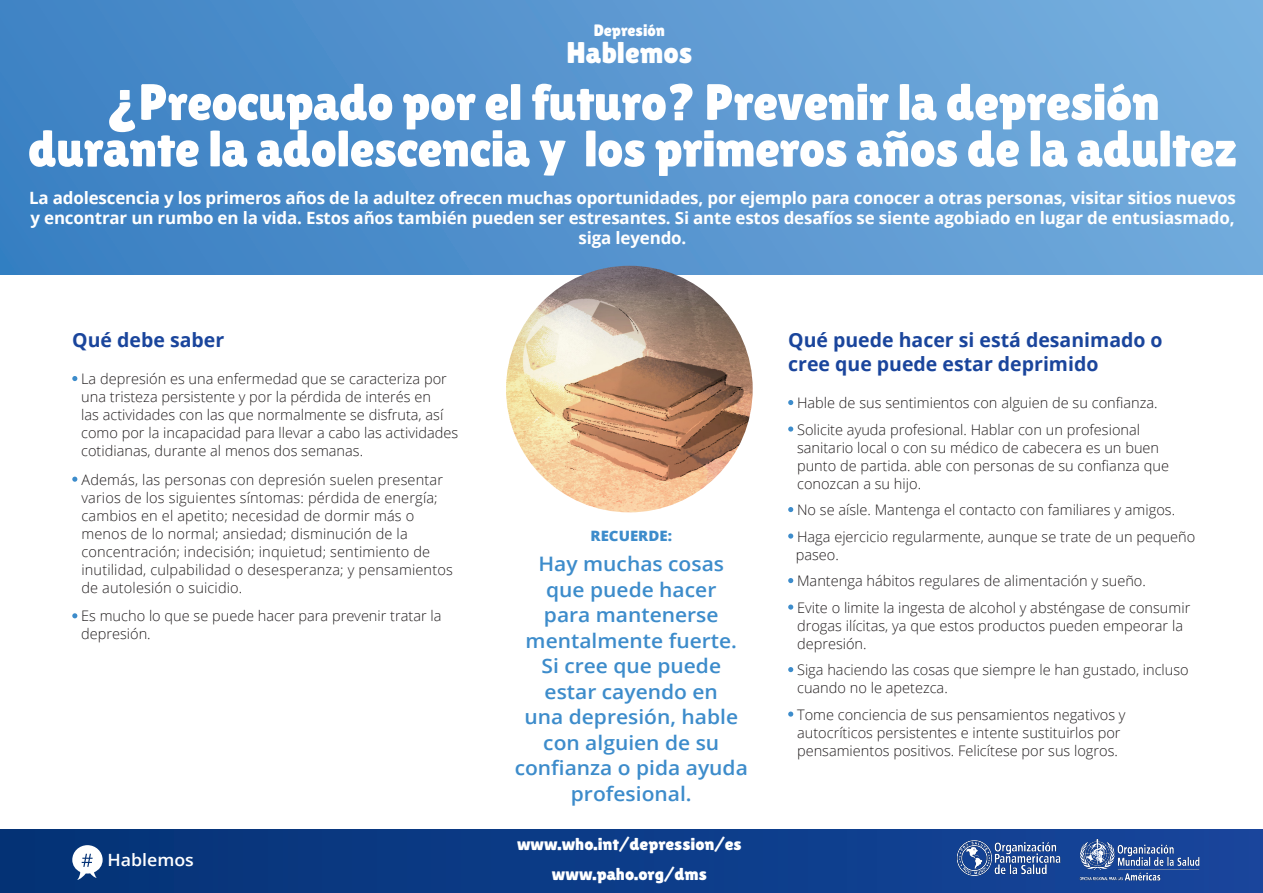
<style>
.page{position:relative;width:1263px;height:893px;background:#fff}
.page>*{position:absolute;margin:0;border:0;box-sizing:border-box;transform-origin:0 0}
.capçalera_01{font:51px/46.5px "Lilita One";letter-spacing:-.01em;color:#fff;text-align:center}
.t1{font:30px "Lilita One";color:#fff}
.remember{font:600 19.95px/25.5px "Open Sans";color:#3d8ccb;text-align:center;scale:1.05 1}
.ladillo{font:700 19.5px/24px "Open Sans";color:#1a459c}
.t2{font:17.1px/29.7px "Lilita One";color:#fff;text-align:center;scale:1.05 1}
.capçalera_02{font:700 16.95px/20.2px "Open Sans";letter-spacing:-.01em;color:#fff;text-align:center}
.t3{font:600 16.95px "Open Sans";color:#fff;scale:1.05 1}
.t4{font:16.5px "Lilita One";color:#fff}
.text_seguit{font:300 14.55px/18px "Open Sans";color:#231f20}
.remember-2{font:800 14.25px "Open Sans";color:#3d8ccb;scale:1.05 1}
.s1{font-size:58.5px}
</style>
<div class="page">
<div style="left:0;top:829px;width:1263px;height:64px;background:linear-gradient(to right,#043275,#17459c)"></div>
<svg style="left:72px;top:845px;width:31px;height:35px"></svg>
<div style="left:0;top:0;width:1263px;height:275px;background:linear-gradient(to right,#3b80c2,#76aede)"></div>
<img style="left:506px;top:266px;width:247px;height:246px;border-radius:123px">
<img style="left:954px;top:829px;width:250px;height:61px">
<svg style="left:72px;top:376px;width:5px;height:5px"></svg>
<svg style="left:72px;top:477px;width:5px;height:5px"></svg>
<svg style="left:72px;top:613px;width:5px;height:5px"></svg>
<svg style="left:788px;top:400px;width:5px;height:5px"></svg>
<svg style="left:788px;top:426px;width:5px;height:6px"></svg>
<svg style="left:788px;top:507px;width:5px;height:5px"></svg>
<svg style="left:788px;top:533px;width:5px;height:6px"></svg>
<svg style="left:788px;top:578px;width:5px;height:5px"></svg>
<svg style="left:788px;top:604px;width:5px;height:6px"></svg>
<svg style="left:788px;top:667px;width:5px;height:5px"></svg>
<svg style="left:788px;top:711px;width:5px;height:6px"></svg>
<p class="t4" style="left:594px;top:21px;width:73px">Depresión</p>
<h2 class="t1" style="left:566px;top:35px;width:127px">Hablemos</h2>
<p class="capçalera_01" style="left:28px;top:79px;width:1211px"><span class="s1">¿</span>Preocupado por el futuro? Prevenir la depresión durante la adolescencia y los primeros años de la adultez</p>
<p class="capçalera_02" style="left:29px;top:187px;width:1208px">La adolescencia y los primeros años de la adultez ofrecen muchas oportunidades, por ejemplo para conocer a otras personas, visitar sitios nuevos y encontrar un rumbo en la vida. Estos años también pueden ser estresantes. Si ante estos desafíos se siente agobiado en lugar de entusiasmado, siga leyendo.</p>
<p class="ladillo" style="left:72px;top:327px;width:153px">Qué debe saber</p>
<p class="text_seguit" style="left:81px;top:369px;width:378px">La depresión es una enfermedad que se caracteriza por una tristeza persistente y por la pérdida de interés en<br>las actividades con las que normalmente se disfruta, así como por la incapacidad para llevar a cabo las actividades cotidianas, durante al menos dos semanas.</p>
<p class="text_seguit" style="left:81px;top:470px;width:373px">Además, las personas con depresión suelen presentar varios de los siguientes síntomas: pérdida de energía; cambios en el apetito; necesidad de dormir más o menos de lo normal; ansiedad; disminución de la concentración; indecisión; inquietud; sentimiento de inutilidad, culpabilidad o desesperanza; y pensamientos de autolesión o suicidio.</p>
<p class="text_seguit" style="left:81px;top:607px;width:362px">Es mucho lo que se puede hacer para prevenir tratar la depresión.</p>
<p class="t3" style="left:107px;top:848px;width:84px">Hablemos</p>
<p class="remember-2" style="left:590px;top:525px;width:79px">RECUERDE:</p>
<p class="remember" style="left:515px;top:551px;width:224px">Hay muchas cosas<br>que puede hacer<br>para mantenerse mentalmente fuerte.<br>Si cree que puede estar cayendo en<br>una depresión, hable con alguien de su confianza o pida ayuda profesional.</p>
<p class="t2" style="left:517px;top:829px;width:215px">www.who.int/depression/es www.paho.org/dms</p>
<p class="ladillo" style="left:788px;top:327px;width:376px">Qué puede hacer si está desanimado o cree que puede estar deprimido</p>
<p class="text_seguit" style="left:797px;top:393px;width:362px">Hable de sus sentimientos con alguien de su confianza.</p>
<p class="text_seguit" style="left:797px;top:420px;width:373px">Solicite ayuda profesional. Hablar con un profesional sanitario local o con su médico de cabecera es un buen punto de partida. able con personas de su confianza que conozcan a su hijo.</p>
<p class="text_seguit" style="left:797px;top:500px;width:380px">No se aísle. Mantenga el contacto con familiares y amigos.</p>
<p class="text_seguit" style="left:796px;top:527px;width:401px">Haga ejercicio regularmente, aunque se trate de un pequeño paseo.</p>
<p class="text_seguit" style="left:797px;top:571px;width:350px">Mantenga hábitos regulares de alimentación y sueño.</p>
<p class="text_seguit" style="left:797px;top:598px;width:395px">Evite o limite la ingesta de alcohol y absténgase de consumir drogas ilícitas, ya que estos productos pueden empeorar la depresión.</p>
<p class="text_seguit" style="left:797px;top:660px;width:393px">Siga haciendo las cosas que siempre le han gustado, incluso cuando no le apetezca.</p>
<p class="text_seguit" style="left:797px;top:705px;width:330px">Tome conciencia de sus pensamientos negativos y autocríticos persistentes e intente sustituirlos por pensamientos positivos. Felicítese por sus logros.</p>
</div>
